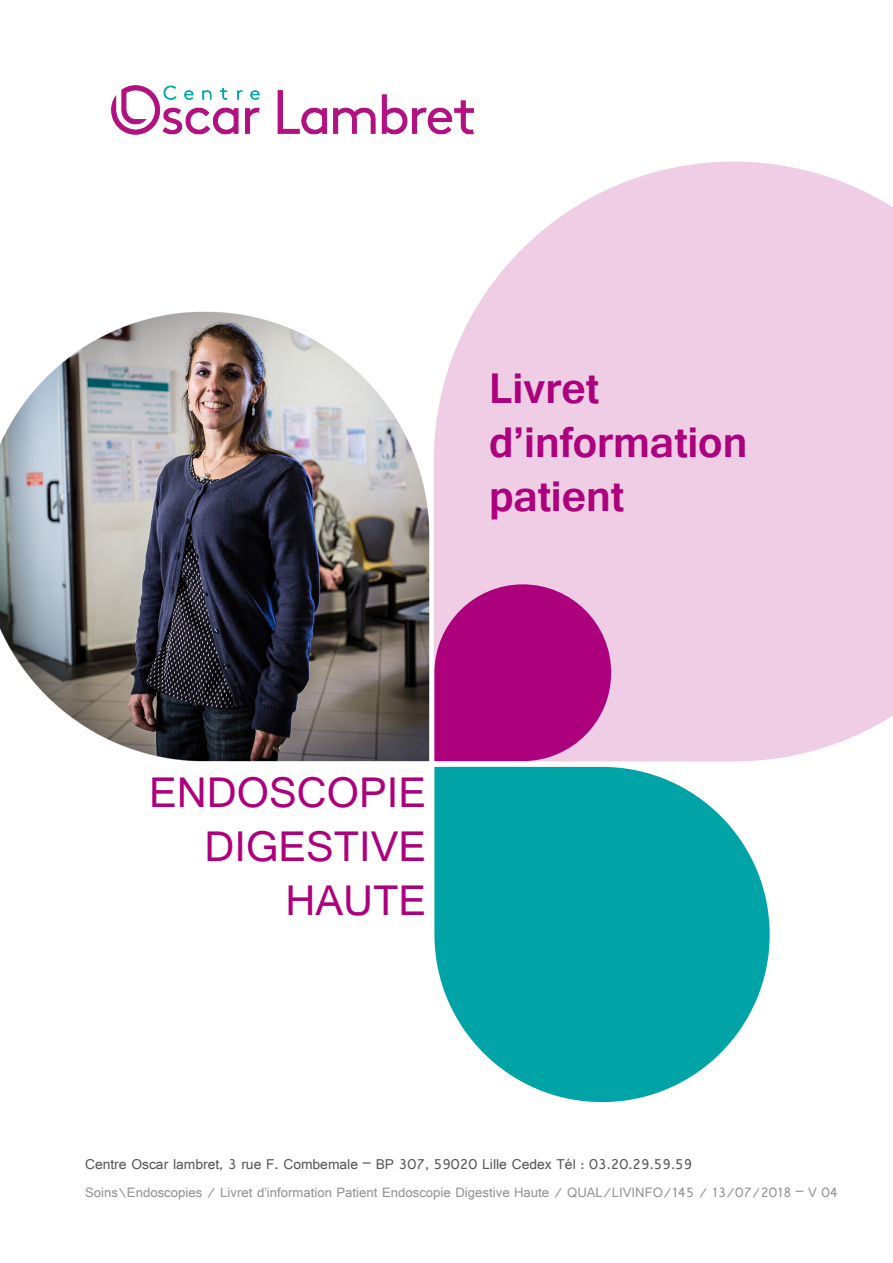
<style>
.page{position:relative;width:893px;height:1263px;background:#fff}
.page>*{position:absolute;margin:0;border:0;box-sizing:border-box;transform-origin:0 0}
.t1{font:700 45px "Gautami";color:#ad007d}
.t2{font:45px "Gautami";color:#ad007d}
.t3{font:15px "Gautami";color:#595959}
.t4{font:14.25px "Gautami";color:#949494}
</style>
<div class="page">
<svg style="left:456px;top:162px;width:437px;height:599px;background:#efd1e7"></svg>
<img style="left:0;top:311px;width:456px;height:456px">
<svg style="left:434px;top:584px;width:177px;height:177px;background:#b7218e"></svg>
<svg style="left:434px;top:767px;width:336px;height:335px;fill:#00a3a6"></svg>
<img style="left:111px;top:85px;width:363px;height:50px">
<p class="t1" style="left:489px;top:361px;width:111px">Livret</p>
<p class="t1" style="left:489px;top:415px;width:260px">d’information</p>
<p class="t1" style="left:489px;top:469px;width:136px">patient</p>
<p class="t2" style="left:149px;top:765px;width:279px">ENDOSCOPIE</p>
<p class="t2" style="left:204px;top:819px;width:223px">DIGESTIVE</p>
<p class="t2" style="left:285px;top:873px;width:142px">HAUTE</p>
<p class="t3" style="left:85px;top:1155px;width:609px">Centre Oscar lambret, 3 rue F. Combemale – BP 307, 59020 Lille Cedex Tél : 03.20.29.59.59</p>
<p class="t4" style="left:85px;top:1184px;width:754px">Soins\Endoscopies / Livret d’information Patient Endoscopie Digestive Haute / QUAL/LIVINFO/145 / 13/07/2018 – V 04</p>
</div>
